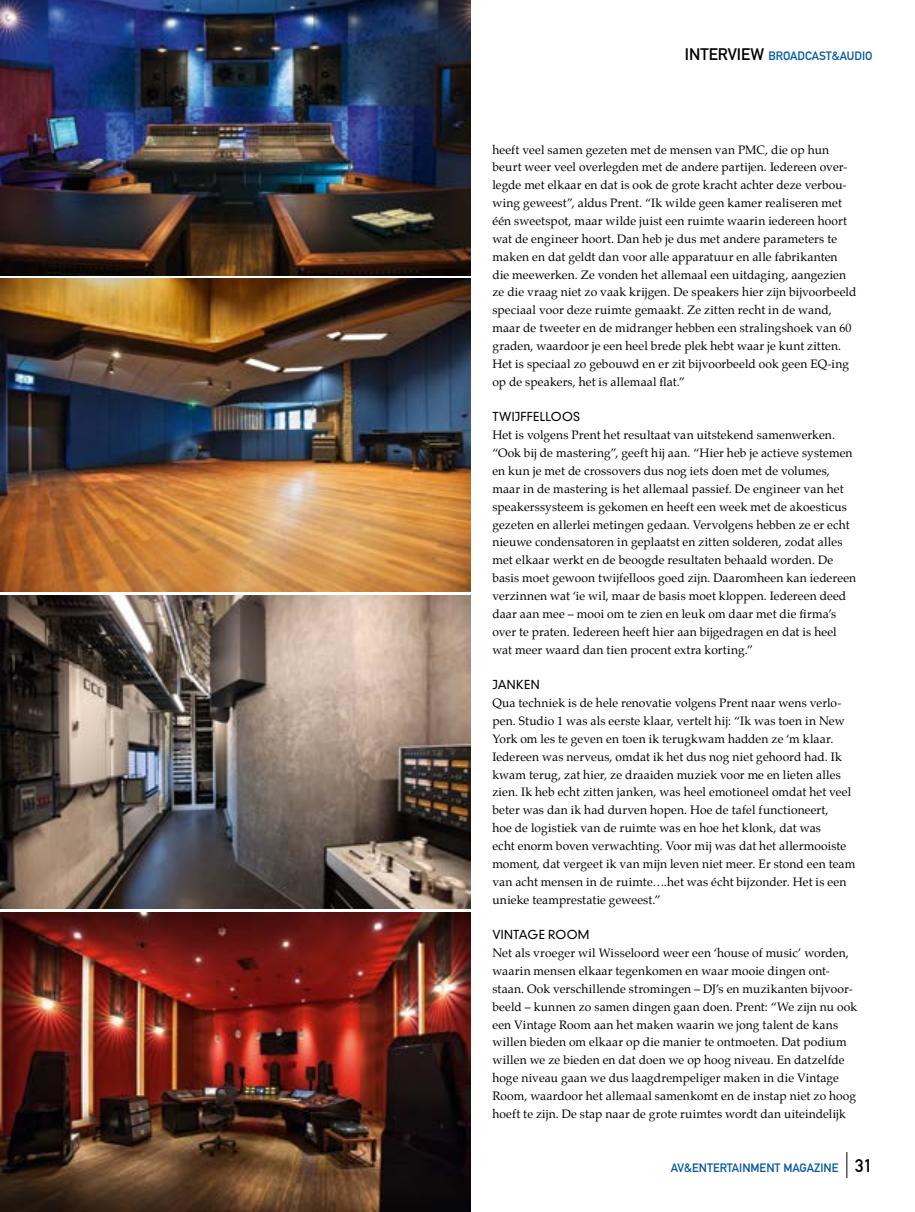
<style>
.page{position:relative;width:915px;height:1212px;background:#fff}
.page>*{position:absolute;margin:0;border:0;box-sizing:border-box;transform-origin:0 0}
.t1{font:12px/17.9px "Palatino";letter-spacing:.01em;color:#000}
.t2{font:12px "DIN Mittelschrift";color:#0056a4}
.t3{font:300 12px "DIN Neuzeit Grotesk";letter-spacing:.02em;color:#000}
.s1{font-size:16.5px;color:#000}
.s2{font-size:18px;color:#000}
</style>
<div class="page">
<img style="left:0;top:0;width:470px;height:275px">
<img style="left:0;top:278px;width:470px;height:314px">
<img style="left:0;top:595px;width:470px;height:314px">
<img style="left:0;top:912px;width:470px;height:300px">
<svg style="left:846px;top:1152px;width:1px;height:26px"></svg>
<p class="t2" style="left:684px;top:49px;width:189px"><span class="s1">INTERVIEW</span> BROADCAST&amp;AUDIO</p>
<p class="t1" style="left:492px;top:140px;width:365px">heeft veel samen gezeten met de mensen van PMC, die op hun beurt weer veel overlegden met de andere partijen. Iedereen over&shy;legde met elkaar en dat is ook de grote kracht achter deze verbou&shy;wing geweest”, aldus Prent. “Ik wilde geen kamer realiseren met één sweetspot, maar wilde juist een ruimte waarin iedereen hoort wat de engineer hoort. Dan heb je dus met andere parameters te maken en dat geldt dan voor alle apparatuur en alle fabrikanten die meewerken. Ze vonden het allemaal een uitdaging, aangezien ze die vraag niet zo vaak krijgen. De speakers hier zijn bijvoorbeeld speciaal voor deze ruimte gemaakt. Ze zitten recht in de wand, maar de tweeter en de midranger hebben een stralingshoek van 60 graden, waardoor je een heel brede plek hebt waar je kunt zitten.<br>Het is speciaal zo gebouwd en er zit bijvoorbeeld ook geen EQ-ing op de speakers, het is allemaal flat.”</p>
<p class="t3" style="left:492px;top:410px;width:89px">TWIJFFELLOOS</p>
<p class="t1" style="left:492px;top:426px;width:365px">Het is volgens Prent het resultaat van uitstekend samenwerken. “Ook bij de mastering”, geeft hij aan. “Hier heb je actieve systemen en kun je met de crossovers dus nog iets doen met de volumes, maar in de mastering is het allemaal passief. De engineer van het speakerssysteem is gekomen en heeft een week met de akoesticus gezeten en allerlei metingen gedaan. Vervolgens hebben ze er echt nieuwe condensatoren in geplaatst en zitten solderen, zodat alles met elkaar werkt en de beoogde resultaten behaald worden. De basis moet gewoon twijfelloos goed zijn. Daaromheen kan iedereen verzinnen wat ‘ie wil, maar de basis moet kloppen. Iedereen deed daar aan mee – mooi om te zien en leuk om daar met die firma’s over te praten. Iedereen heeft hier aan bijgedragen en dat is heel wat meer waard dan tien procent extra korting.”</p>
<p class="t3" style="left:492px;top:678px;width:47px">JAN KEN</p>
<p class="t1" style="left:492px;top:694px;width:364px">Qua techniek is de hele renovatie volgens Prent naar wens verlo&shy;pen. Studio 1 was als eerste klaar, vertelt hij: “Ik was toen in New York om les te geven en toen ik terugkwam hadden ze ‘m klaar.<br>Iedereen was nerveus, omdat ik het dus nog niet gehoord had. Ik kwam terug, zat hier, ze draaiden muziek voor me en lieten alles zien. Ik heb echt zitten janken, was heel emotioneel omdat het veel beter was dan ik had durven hopen. Hoe de tafel functioneert,<br>hoe de logistiek van de ruimte was en hoe het klonk, dat was<br>echt enorm boven verwachting. Voor mij was dat het allermooiste moment, dat vergeet ik van mijn leven niet meer. Er stond een team van acht mensen in de ruimte….het was écht bijzonder. Het is een unieke teamprestatie geweest.”</p>
<p class="t3" style="left:492px;top:928px;width:98px">VINTAGE ROOM</p>
<p class="t1" style="left:492px;top:944px;width:366px">Net als vroeger wil Wisseloord weer een ‘house of music’ worden, waarin mensen elkaar tegenkomen en waar mooie dingen ont&shy;staan. Ook verschillende stromingen – DJ’s en muzikanten bijvoor&shy;beeld – kunnen zo samen dingen gaan doen. Prent: “We zijn nu ook een Vintage Room aan het maken waarin we jong talent de kans willen bieden om elkaar op die manier te ontmoeten. Dat podium willen we ze bieden en dat doen we op hoog niveau. En datzelfde hoge niveau gaan we dus laagdrempeliger maken in die Vintage Room, waardoor het allemaal samenkomt en de instap niet zo hoog hoeft te zijn. De stap naar de grote ruimtes wordt dan uiteindelijk</p>
<p class="t2" style="left:670px;top:1161px;width:203px">AV&amp;ENTERTAINMENT MAGAZINE <span class="s2">31</span></p>
</div>
